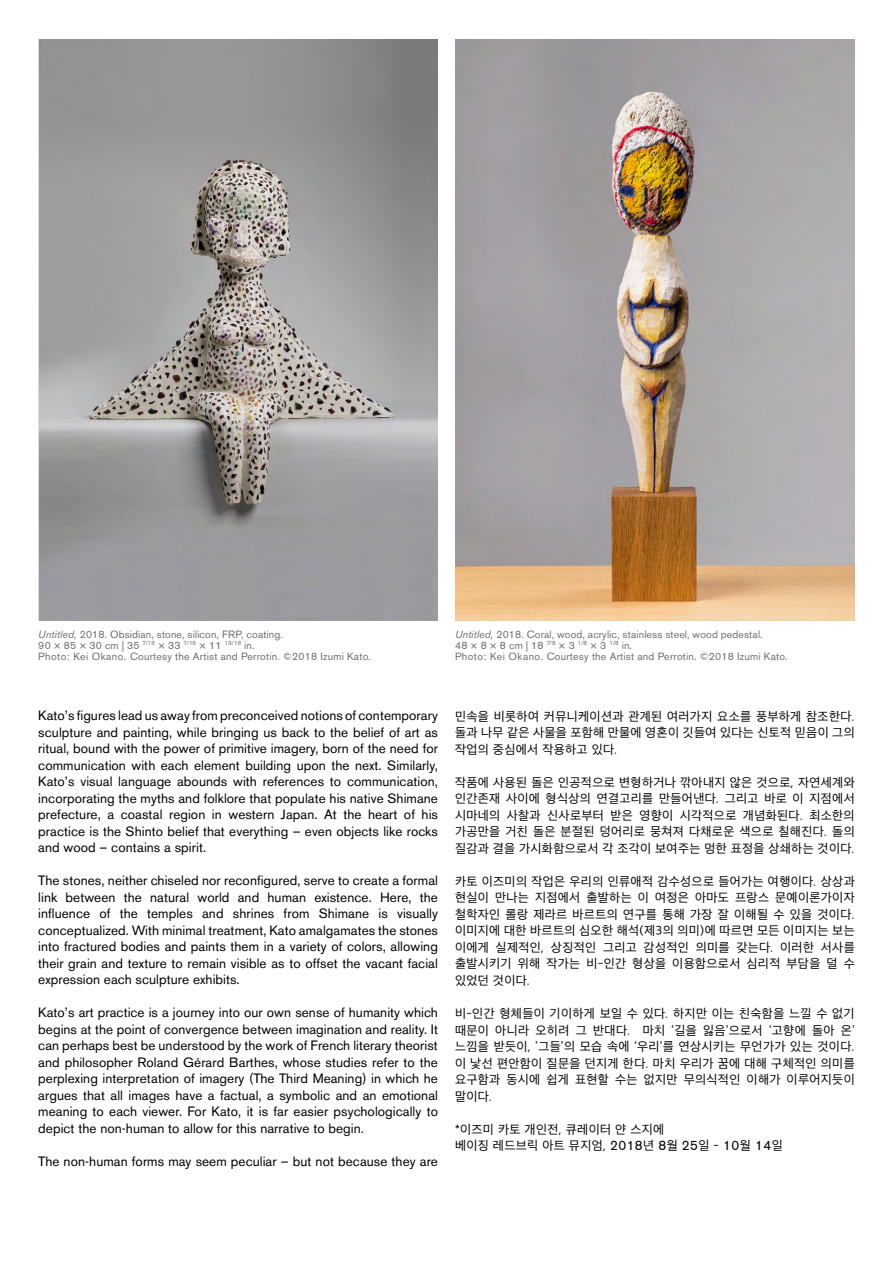
<style>
.page{position:relative;width:893px;height:1263px;background:#fff}
.page>*{position:absolute;margin:0;border:0;box-sizing:border-box;transform-origin:0 0}
.t1{font:13.5px/16.5px "Akzidenz Grotesk BE";letter-spacing:.005em;color:#000;text-align:justify}
.t2{font:12.75px/16.5px "Apple SD Gothic Neo";letter-spacing:.03em;color:#000;text-align:justify}
.t3{font:10.5px/10.9px "Akzidenz Grotesk BE";letter-spacing:.02em;color:#706f6f}
.s1{font-style:italic}
.s2{font-family:"Akzidenz Grotesk BE";font-size:13.5px}
</style>
<div class="page">
<img style="left:39px;top:39px;width:399px;height:581px">
<img style="left:455px;top:39px;width:400px;height:581px">
<p class="t3" style="left:38px;top:629px;width:334px"><span class="s1">Untitled,</span> 2018. Obsidian, stone, silicon, FRP, coating.<br>90 × 85 × 30 cm | 35 <sup>7/16</sup> × 33 <sup>7/16</sup> × 11 <sup>13/16</sup> in.<br>Photo: Kei Okano. Courtesy the Artist and Perrotin. ©2018 Izumi Kato.</p>
<p class="t3" style="left:455px;top:629px;width:334px"><span class="s1">Untitled,</span> 2018. Coral, wood, acrylic, stainless steel, wood pedestal.<br>48 × 8 × 8 cm | 18 <sup>7/8</sup> × 3 <sup>1/8</sup> × 3 <sup>1/8</sup> in.<br>Photo: Kei Okano. Courtesy the Artist and Perrotin. ©2018 Izumi Kato.</p>
<p class="t1" style="left:38px;top:707px;width:401px">Kato’s figures lead us away from preconceived notions of contemporary sculpture and painting, while bringing us back to the belief of art as ritual, bound with the power of primitive imagery, born of the need for communication with each element building upon the next. Similarly, Kato’s visual language abounds with references to communication, incorporating the myths and folklore that populate his native Shimane prefecture, a coastal region in western Japan. At the heart of his practice is the Shinto belief that everything – even objects like rocks and wood – contains a spirit.</p>
<p class="t1" style="left:38px;top:872px;width:401px">The stones, neither chiseled nor reconfigured, serve to create a formal link between the natural world and human existence. Here, the influence of the temples and shrines from Shimane is visually conceptualized. With minimal treatment, Kato amalgamates the stones into fractured bodies and paints them in a variety of colors, allowing their grain and texture to remain visible as to offset the vacant facial expression each sculpture exhibits.</p>
<p class="t1" style="left:38px;top:1004px;width:401px">Kato’s art practice is a journey into our own sense of humanity which begins at the point of convergence between imagination and reality. It can perhaps best be understood by the work of French literary theorist and philosopher Roland Gérard Barthes, whose studies refer to the perplexing interpretation of imagery (The Third Meaning) in which he argues that all images have a factual, a symbolic and an emotional meaning to each viewer. For Kato, it is far easier psychologically to depict the non-human to allow for this narrative to begin.</p>
<p class="t1" style="left:38px;top:1153px;width:401px">The non-human forms may seem peculiar – but not because they are</p>
<p class="t2" style="left:455px;top:709px;width:401px">민속을 비롯하여 커뮤니케이션과 관계된 여러가지 요소를 풍부하게 참조한다. 돌과 나무 같은 사물을 포함해 만물에 영혼이 깃들여 있다는 신토적 믿음이 그의 작업의 중심에서 작용하고 있다.</p>
<p class="t2" style="left:455px;top:775px;width:401px">작품에 사용된 돌은 인공적으로 변형하거나 깎아내지 않은 것으로, 자연세계와 인간존재 사이에 형식상의 연결고리를 만들어낸다. 그리고 바로 이 지점에서 시마네의 사찰과 신사로부터 받은 영향이 시각적으로 개념화된다. 최소한의 가공만을 거친 돌은 분절된 덩어리로 뭉쳐져 다채로운 색으로 칠해진다. 돌의 질감과 결을 가시화함으로서 각 조각이 보여주는 멍한 표정을 상쇄하는 것이다.</p>
<p class="t2" style="left:455px;top:874px;width:401px">카토 이즈미의 작업은 우리의 인류애적 감수성으로 들어가는 여행이다. 상상과 현실이 만나는 지점에서 출발하는 이 여정은 아마도 프랑스 문예이론가이자 철학자인 롤랑 제라르 바르트의 연구를 통해 가장 잘 이해될 수 있을 것이다. 이미지에 대한 바르트의 심오한 해석(제3의 의미)에 따르면 모든 이미지는 보는 이에게 실제적인, 상징적인 그리고 감성적인 의미를 갖는다. 이러한 서사를 출발시키기 위해 작가는 비-인간 형상을 이용함으로서 심리적 부담을 덜 수 있었던 것이다.</p>
<p class="t2" style="left:455px;top:1006px;width:401px">비-인간 형체들이 기이하게 보일 수 있다. 하지만 이는 친숙함을 느낄 수 없기 때문이 아니라 오히려 그 반대다. 마치 ‘길을 잃음’으로서 ‘고향에 돌아 온’ 느낌을 받듯이, ’그들’의 모습 속에 ‘우리’를 연상시키는 무언가가 있는 것이다. 이 낯선 편안함이 질문을 던지게 한다. 마치 우리가 꿈에 대해 구체적인 의미를 요구함과 동시에 쉽게 표현할 수는 없지만 무의식적인 이해가 이루어지듯이 말이다.</p>
<p class="t2" style="left:455px;top:1121px;width:329px">*이즈미 카토 개인전, 큐레이터 얀 스지에<br>베이징 레드브릭 아트 뮤지엄, <span class="s2">2018</span>년 <span class="s2">8</span>월 <span class="s2">25</span>일 - <span class="s2">10</span>월 <span class="s2">14</span>일</p>
</div>
